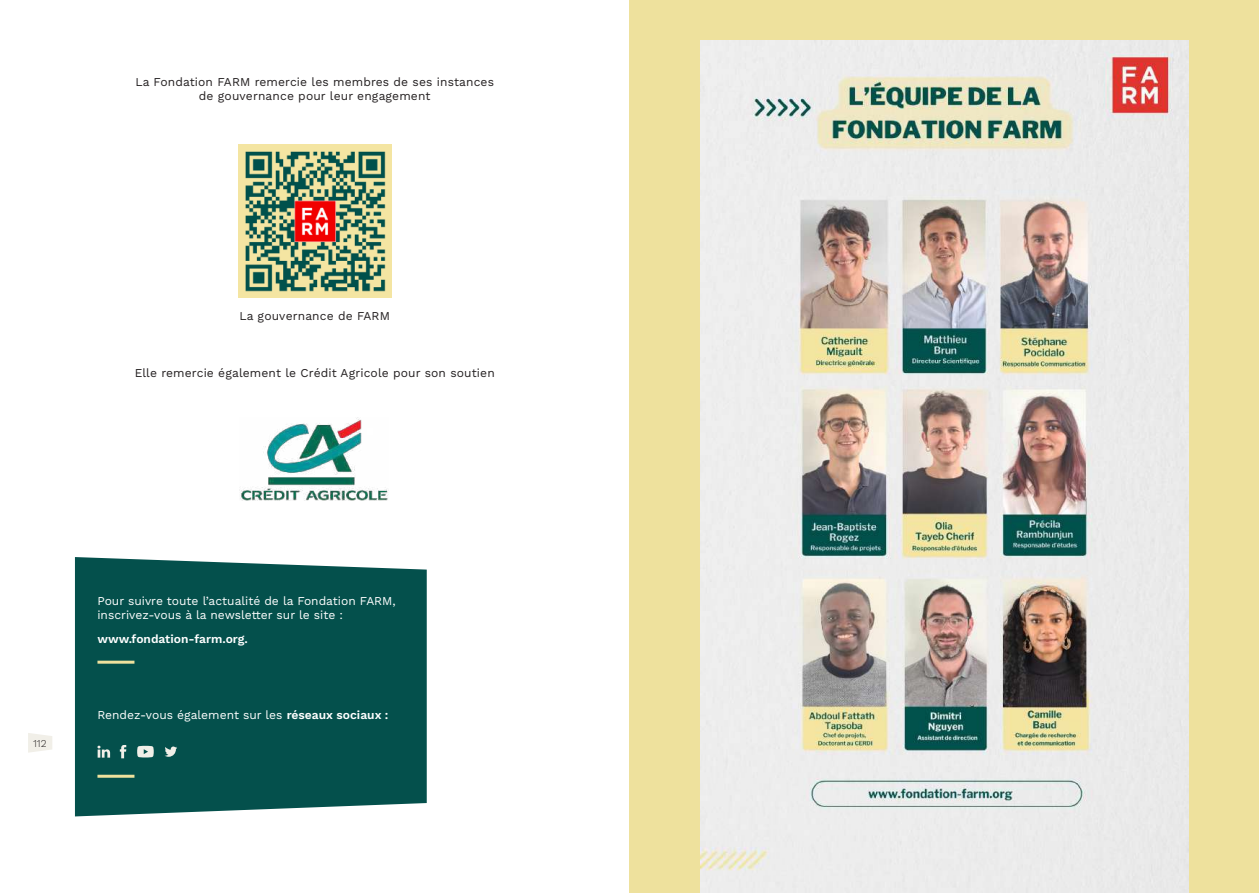
<style>
.page{position:relative;width:1259px;height:893px;background:#fff}
.page>*{position:absolute;margin:0;border:0;box-sizing:border-box;transform-origin:0 0}
.t1{font:12px/14.4px "Work Sans";letter-spacing:.01em;color:#231f20;text-align:center}
.t2{font:12px/14.4px "Work Sans";color:#fff}
.t3{font:600 12px "Work Sans";color:#fff}
.t4{font:300 10.5px "Work Sans";color:#231f20}
.s1{font-weight:600}
</style>
<div class="page">
<svg style="left:28px;top:733px;width:24px;height:20px"></svg>
<div style="left:75px;top:557px;width:352px;height:259px;background:#04504c"></div>
<svg style="left:97px;top:746px;width:13px;height:12px"></svg>
<svg style="left:165px;top:746px;width:12px;height:11px"></svg>
<svg style="left:137px;top:746px;width:17px;height:11px"></svg>
<svg style="left:120px;top:745px;width:6px;height:13px"></svg>
<hr style="left:97px;top:661px;width:37px;height:3px;background:#eee19d">
<hr style="left:97px;top:775px;width:37px;height:3px;background:#eee19d">
<img style="left:239px;top:417px;width:149px;height:84px">
<div style="left:629px;top:0;width:630px;height:893px;background:#eee19d"></div>
<img style="left:700px;top:40px;width:488px;height:853px">
<img style="left:238px;top:145px;width:153px;height:153px">
<p class="t1" style="left:135px;top:75px;width:360px">La Fondation FARM remercie les membres de ses instances de gouvernance pour leur engagement</p>
<p class="t1" style="left:239px;top:309px;width:152px">La gouvernance de FARM</p>
<p class="t1" style="left:135px;top:366px;width:361px">Elle remercie également le Crédit Agricole pour son soutien</p>
<p class="t4" style="left:33px;top:737px;width:15px">112</p>
<p class="t2" style="left:97px;top:594px;width:300px">Pour suivre toute l’actualité de la Fondation FARM, inscrivez-vous à la newsletter sur le site :</p>
<p class="t3" style="left:97px;top:632px;width:152px">www.fondation-farm.org.</p>
<p class="t2" style="left:97px;top:708px;width:292px">Rendez-vous également sur les <span class="s1">réseaux sociaux :</span></p>
</div>
